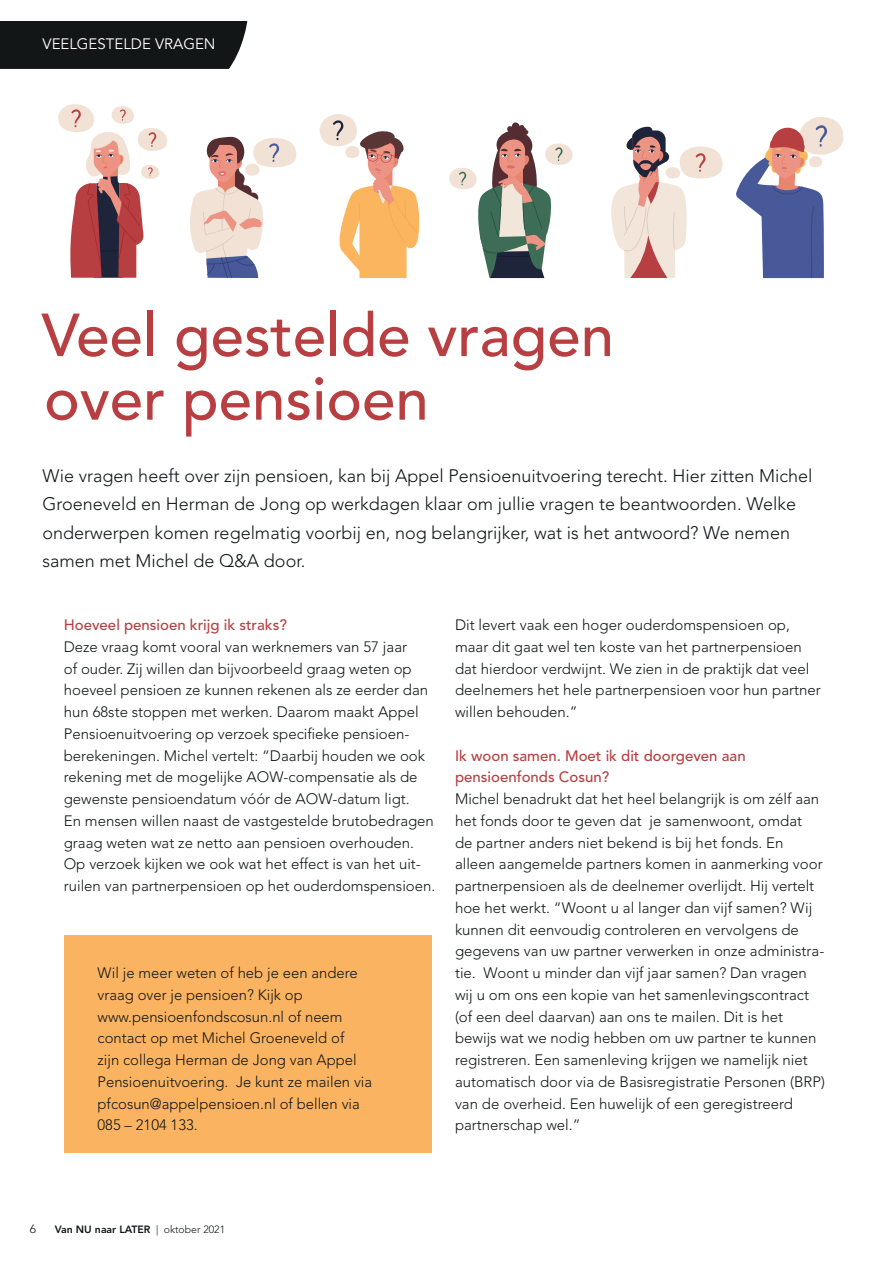
<style>
.page{position:relative;width:893px;height:1263px;background:#fff}
.page>*{position:absolute;margin:0;border:0;box-sizing:border-box;transform-origin:0 0}
.t1{font:500 60px/63.6px "Avenir LT Std";color:#b73f41}
.t2{font:300 18px/28.5px "Avenir LT Std";color:#121617}
.t3{font:300 15px/21.8px "Avenir LT Std";color:#121617}
.t4{font:500 15px/21.8px "Avenir LT Std";color:#b73f41}
.t5{font:15px "Avenir LT Std";color:#fff}
.t6{font:300 12px "Avenir LT Std";color:#121617}
.t7{font:800 10.5px "Avenir LT Std";color:#121617}
.s1{font-weight:300}
</style>
<div class="page">
<div style="left:0;top:21px;width:247px;height:48px;background:#121617"></div>
<div style="left:64px;top:935px;width:368px;height:217px;background:#fab461"></div>
<svg style="left:190px;top:137px;width:107px;height:141px"></svg>
<svg style="left:611px;top:126px;width:112px;height:152px"></svg>
<svg style="left:319px;top:114px;width:100px;height:164px"></svg>
<svg style="left:449px;top:122px;width:124px;height:156px"></svg>
<svg style="left:736px;top:117px;width:108px;height:161px"></svg>
<svg style="left:58px;top:104px;width:109px;height:174px"></svg>
<p class="t5" style="left:43px;top:35px;width:175px">VEELGESTELDE VRAGEN</p>
<h1 class="t1" style="left:42px;top:305px;width:574px">Veel gestelde vragen over pensioen</h1>
<p class="t2" style="left:43px;top:461px;width:772px">Wie vragen heeft over zijn pensioen, kan bij Appel Pensioenuitvoering terecht. Hier zitten Michel Groeneveld en Herman de Jong op werkdagen klaar om jullie vragen te beantwoorden. Welke onderwerpen komen regelmatig voorbij en, nog belangrijker, wat is het antwoord? We nemen samen met Michel de Q&amp;A door.</p>
<p class="t4" style="left:64px;top:614px;width:225px">Hoeveel pensioen krijg ik straks?</p>
<p class="t3" style="left:64px;top:636px;width:373px">Deze vraag komt vooral van werknemers van 57 jaar<br>of ouder. Zij willen dan bijvoorbeeld graag weten op hoeveel pensioen ze kunnen rekenen als ze eerder dan hun 68ste stoppen met werken. Daarom maakt Appel Pensioenuitvoering op verzoek specifieke pensioen&shy;berekeningen. Michel vertelt: “Daarbij houden we ook rekening met de mogelijke AOW-compensatie als de gewenste pensioendatum vóór de AOW-datum ligt.<br>En mensen willen naast de vastgestelde brutobedragen graag weten wat ze netto aan pensioen overhouden.<br>Op verzoek kijken we ook wat het effect is van het uit&shy;ruilen van partnerpensioen op het ouderdomspensioen.</p>
<p class="t3" style="left:98px;top:962px;width:276px">Wil je meer weten of heb je een andere vraag over je pensioen? Kijk op www.pensioenfondscosun.nl of neem contact op met Michel Groeneveld of<br>zijn collega Herman de Jong van Appel Pensioenuitvoering. Je kunt ze mailen via pfcosun@appelpensioen.nl of bellen via 085 – 2104 133.</p>
<p class="t3" style="left:455px;top:614px;width:367px">Dit levert vaak een hoger ouderdomspensioen op, maar dit gaat wel ten koste van het partnerpensioen dat hierdoor verdwijnt. We zien in de praktijk dat veel deelnemers het hele partnerpensioen voor hun partner willen behouden.”</p>
<p class="t4" style="left:455px;top:745px;width:292px">Ik woon samen. Moet ik dit doorgeven aan pensioenfonds Cosun?</p>
<p class="t3" style="left:455px;top:788px;width:371px">Michel benadrukt dat het heel belangrijk is om zélf aan het fonds door te geven dat je samenwoont, omdat<br>de partner anders niet bekend is bij het fonds. En alleen aangemelde partners komen in aanmerking voor partnerpensioen als de deelnemer overlijdt. Hij vertelt hoe het werkt. “Woont u al langer dan vijf samen? Wij kunnen dit eenvoudig controleren en vervolgens de gegevens van uw partner verwerken in onze administra&shy;tie. Woont u minder dan vijf jaar samen? Dan vragen wij u om ons een kopie van het samenlevingscontract (of een deel daarvan) aan ons te mailen. Dit is het bewijs wat we nodig hebben om uw partner te kunnen registreren. Een samenleving krijgen we namelijk niet automatisch door via de Basisregistratie Personen (BRP) van de overheid. Een huwelijk of een geregistreerd partnerschap wel.”</p>
<p class="t6" style="left:30px;top:1222px;width:8px">6</p>
<p class="t7" style="left:55px;top:1223px;width:172px">Van NU naar LATER <span class="s1">| oktober 2021</span></p>
</div>
